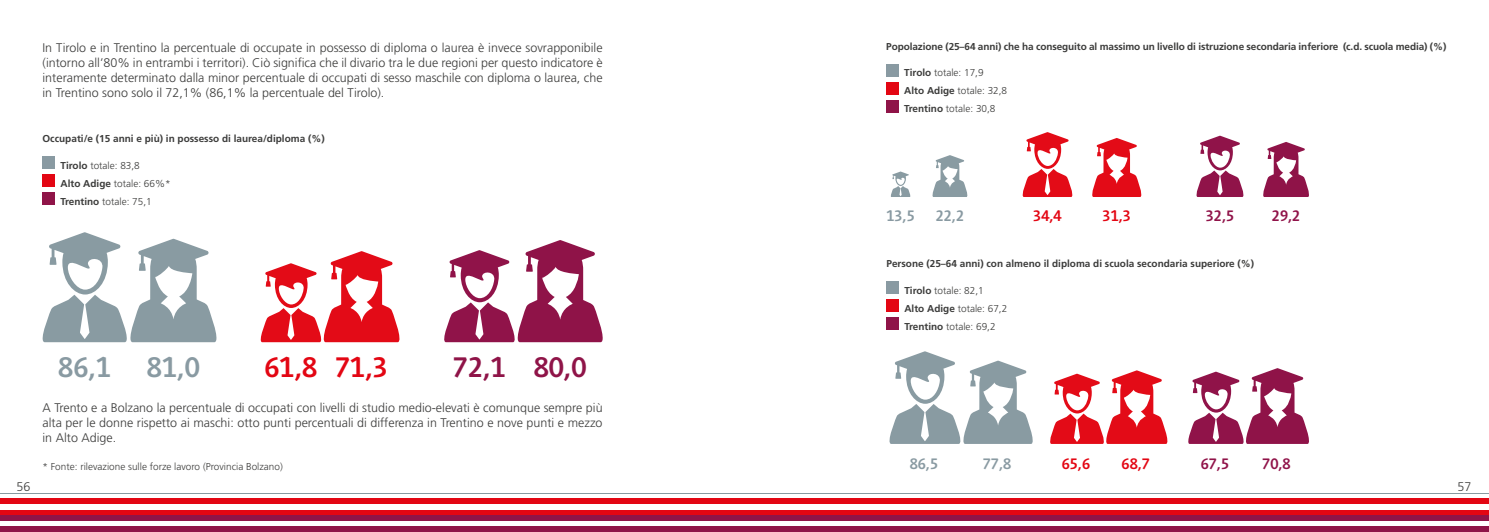
<style>
.page{position:relative;width:1489px;height:532px;background:#fff}
.page>*{position:absolute;margin:0;border:0;box-sizing:border-box;transform-origin:0 0}
.t1{font:500 30.25px "Agilita LT Pro";color:#899aa2}
.t2{font:500 30.25px "Agilita LT Pro";color:#e30613}
.t3{font:500 30.25px "Agilita LT Pro";color:#8f1448}
.t4{font:500 16.25px "Agilita LT Pro";color:#899aa2}
.t5{font:500 16.25px "Agilita LT Pro";color:#e30613}
.t6{font:500 16.25px "Agilita LT Pro";color:#901349}
.t7{font:300 12.5px/15px "Frutiger LT Std";color:#3c3c3b;text-align:justify}
.t8{font:700 10px "Frutiger LT Std";letter-spacing:-.005em;color:#3c3c3b}
.t9{font:300 10px/18px "Frutiger LT Std";color:#3c3c3b}
.s1{font-weight:700}
</style>
<div class="page">
<div style="left:0;top:498px;width:744px;height:7px;background:#e30613"></div>
<div style="left:0;top:504px;width:744px;height:6px;background:#fff"></div>
<div style="left:0;top:509px;width:744px;height:7px;background:#e30613"></div>
<div style="left:0;top:515px;width:744px;height:6px;background:#8f1448"></div>
<div style="left:0;top:520px;width:744px;height:7px;background:#fff"></div>
<div style="left:0;top:526px;width:744px;height:5px;background:#8f1448"></div>
<div style="left:744px;top:498px;width:744px;height:7px;background:#e30613"></div>
<div style="left:744px;top:504px;width:744px;height:6px;background:#fff"></div>
<div style="left:744px;top:509px;width:744px;height:7px;background:#e30613"></div>
<div style="left:744px;top:515px;width:744px;height:6px;background:#8f1448"></div>
<div style="left:744px;top:520px;width:744px;height:7px;background:#fff"></div>
<div style="left:744px;top:526px;width:744px;height:5px;background:#8f1448"></div>
<svg style="left:43px;top:232px;width:173px;height:110px"></svg>
<svg style="left:261px;top:251px;width:138px;height:91px"></svg>
<svg style="left:444px;top:240px;width:158px;height:102px"></svg>
<div style="left:43px;top:156px;width:12px;height:13px;background:#899aa2"></div>
<div style="left:43px;top:174px;width:12px;height:13px;background:#e30613"></div>
<div style="left:43px;top:192px;width:12px;height:13px;background:#8f1448"></div>
<div style="left:886px;top:64px;width:12px;height:12px;background:#899aa2"></div>
<div style="left:886px;top:82px;width:12px;height:12px;background:#e30613"></div>
<div style="left:886px;top:100px;width:12px;height:12px;background:#8f1448"></div>
<svg style="left:932px;top:155px;width:35px;height:42px"></svg>
<svg style="left:890px;top:171px;width:20px;height:26px"></svg>
<svg style="left:1092px;top:138px;width:49px;height:59px"></svg>
<svg style="left:1022px;top:132px;width:50px;height:65px"></svg>
<svg style="left:1263px;top:142px;width:45px;height:55px"></svg>
<svg style="left:1196px;top:136px;width:47px;height:61px"></svg>
<div style="left:886px;top:281px;width:12px;height:12px;background:#899aa2"></div>
<div style="left:886px;top:299px;width:12px;height:12px;background:#e30613"></div>
<div style="left:886px;top:317px;width:12px;height:12px;background:#8f1448"></div>
<svg style="left:889px;top:351px;width:143px;height:93px"></svg>
<svg style="left:1050px;top:370px;width:117px;height:74px"></svg>
<svg style="left:1188px;top:368px;width:120px;height:76px"></svg>
<p class="t7" style="left:43px;top:40px;width:561px">In Tirolo e in Trentino la percentuale di occupate in possesso di diploma o laurea è invece sovrapponibile (intorno all’80% in entrambi i territori). Ciò significa che il divario tra le due regioni per questo indicatore è interamente determinato dalla minor percentuale di occupati di sesso maschile con diploma o laurea, che in Trentino sono solo il 72,1% (86,1% la percentuale del Tirolo).</p>
<p class="t8" style="left:43px;top:133px;width:284px">Occupati/e (15 anni e più) in possesso di laurea/diploma (%)</p>
<p class="t9" style="left:60px;top:156px;width:112px"><span class="s1">Tirolo</span> totale: 83,8<br><span class="s1">Alto Adige</span> totale: 66%*<br><span class="s1">Trentino</span> totale: 75,1</p>
<h1 class="t1" style="left:58px;top:345px;width:143px">86,1 81,0</h1>
<h1 class="t2" style="left:264px;top:345px;width:125px">61,8 71,3</h1>
<h1 class="t3" style="left:453px;top:345px;width:135px">72,1 80,0</h1>
<p class="t7" style="left:43px;top:400px;width:561px">A Trento e a Bolzano la percentuale di occupati con livelli di studio medio-elevati è comunque sempre più alta per le donne rispetto ai maschi: otto punti percentuali di differenza in Trentino e nove punti e mezzo in Alto Adige.</p>
<p class="t9" style="left:43px;top:457px;width:242px">* Fonte: rilevazione sulle forze lavoro (Provincia Bolzano)</p>
<p class="t8" style="left:886px;top:41px;width:561px">Popolazione (25–64 anni) che ha conseguito al massimo un livello di istruzione secondaria inferiore (c.d. scuola media) (%)</p>
<p class="t9" style="left:904px;top:64px;width:104px"><span class="s1">Tirolo</span> totale: 17,9<br><span class="s1">Alto Adige</span> totale: 32,8<br><span class="s1">Trentino</span> totale: 30,8</p>
<h2 class="t4" style="left:886px;top:204px;width:30px">13,5</h2>
<h2 class="t4" style="left:935px;top:204px;width:30px">22,2</h2>
<h2 class="t5" style="left:1033px;top:204px;width:30px">34,4</h2>
<h2 class="t5" style="left:1102px;top:204px;width:30px">31,3</h2>
<h2 class="t6" style="left:1205px;top:204px;width:30px">32,5</h2>
<h2 class="t6" style="left:1271px;top:204px;width:30px">29,2</h2>
<p class="t8" style="left:886px;top:258px;width:369px">Persone (25–64 anni) con almeno il diploma di scuola secondaria superiore (%)</p>
<p class="t9" style="left:904px;top:281px;width:104px"><span class="s1">Tirolo</span> totale: 82,1<br><span class="s1">Alto Adige</span> totale: 67,2<br><span class="s1">Trentino</span> totale: 69,2</p>
<h2 class="t4" style="left:909px;top:452px;width:30px">86,5</h2>
<h2 class="t4" style="left:982px;top:452px;width:30px">77,8</h2>
<h2 class="t5" style="left:1061px;top:452px;width:30px">65,6</h2>
<h2 class="t5" style="left:1121px;top:452px;width:30px">68,7</h2>
<h2 class="t6" style="left:1200px;top:452px;width:30px">67,5</h2>
<h2 class="t6" style="left:1262px;top:452px;width:30px">70,8</h2>
<p class="t7" style="left:17px;top:479px;width:15px">56</p>
<p class="t7" style="left:1457px;top:479px;width:15px">57</p>
</div>
